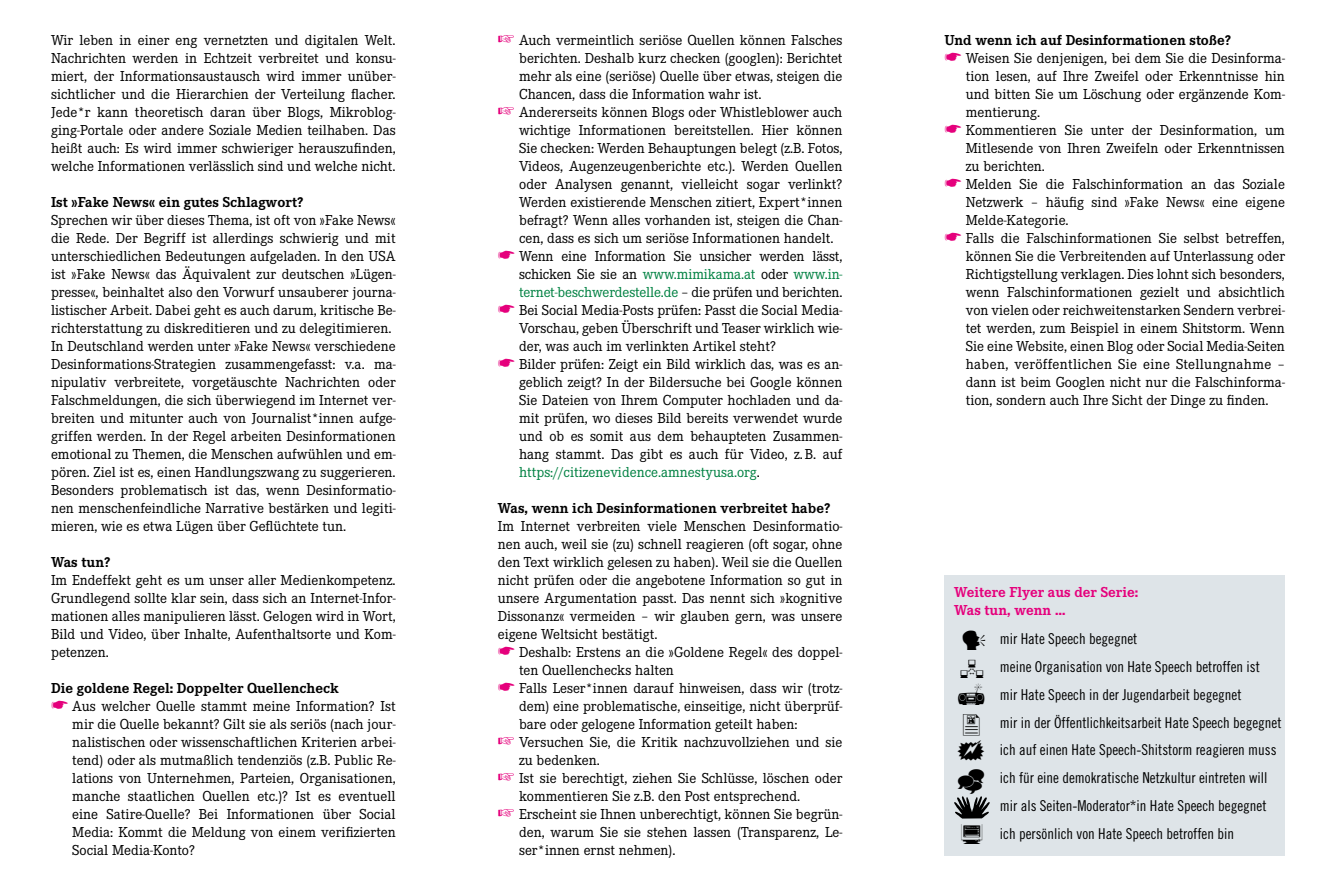
<style>
.page{position:relative;width:1336px;height:893px;background:#fff}
.page>*{position:absolute;margin:0;border:0;box-sizing:border-box;transform-origin:0 0}
.t1{font:15px/18px "Corporate E";color:#000;text-align:justify}
.t2{font:15px/27.8px "Trade Gothic LT Std Cn 18";color:#000}
.t3{font:700 15px "Corporate E";color:#000}
.t4{font:15px "Corporate E";letter-spacing:-.01em;color:#008142}
.t5{font:15px "Corporate E";letter-spacing:.02em;color:#000}
.t6{font:700 15px/18px "Corporate E";color:#e5007c}
.s1{color:#e5007c}
.s2{color:#000}
</style>
<div class="page">
<div style="left:944px;top:575px;width:340px;height:280px;background:#dee4e8"></div>
<svg style="left:954px;top:796px;width:35px;height:23px"></svg>
<p class="t1" style="left:51px;top:31px;width:346px">Wir leben in einer eng vernetzten und digitalen Welt.<br>Nachrichten werden in Echtzeit verbreitet und konsu&shy;miert, der Informationsaustausch wird immer unüber&shy;sichtlicher und die Hierarchien der Verteilung flacher.<br>Jede*r kann theoretisch daran über Blogs, Mikroblog&shy;ging-Portale oder andere Soziale Medien teilhaben. Das heißt auch: Es wird immer schwieriger herauszufinden, welche Informationen verlässlich sind und welche nicht.</p>
<p class="t3" style="left:51px;top:193px;width:254px">Ist »Fake News« ein gutes Schlagwort?</p>
<p class="t1" style="left:51px;top:211px;width:346px;text-align:left">Sprechen wir über dieses Thema, ist oft von »Fake News« die Rede. Der Begriff ist allerdings schwierig und mit unterschiedlichen Bedeutungen aufgeladen. In den USA ist »Fake News« das Äquivalent zur deutschen »Lügen&shy;presse«, beinhaltet also den Vorwurf unsauberer journa&shy;listischer Arbeit. Dabei geht es auch darum, kritische Be&shy;richterstattung zu diskreditieren und zu delegitimieren.<br>In Deutschland werden unter »Fake News« verschiedene Desinformations-Strategien zusammengefasst: v.a. ma&shy;nipulativ verbreitete, vorgetäuschte Nachrichten oder Falschmeldungen, die sich überwiegend im Internet ver&shy;breiten und mitunter auch von Journalist*innen aufge&shy;griffen werden. In der Regel arbeiten Desinformationen emotional zu Themen, die Menschen aufwühlen und em&shy;pören. Ziel ist es, einen Handlungszwang zu suggerieren.<br>Besonders problematisch ist das, wenn Desinformatio&shy;nen menschenfeindliche Narrative bestärken und legiti&shy;mieren, wie es etwa Lügen über Geflüchtete tun.</p>
<p class="t3" style="left:51px;top:553px;width:61px">Was tun?</p>
<p class="t1" style="left:51px;top:571px;width:346px">Im Endeffekt geht es um unser aller Medienkompetenz.<br>Grundlegend sollte klar sein, dass sich an Internet-Infor&shy;mationen alles manipulieren lässt. Gelogen wird in Wort, Bild und Video, über Inhalte, Aufenthaltsorte und Kom&shy;petenzen.</p>
<p class="t3" style="left:51px;top:679px;width:289px">Die goldene Regel: Doppelter Quellencheck</p>
<p class="t1" style="left:51px;top:697px;width:346px"><span class="s1">☛</span> Aus welcher Quelle stammt meine Information? Ist</p>
<p class="t1" style="left:72px;top:715px;width:325px">mir die Quelle bekannt? Gilt sie als seriös (nach jour-</p>
<p class="t1" style="left:72px;top:733px;width:325px">nalistischen oder wissenschaftlichen Kriterien arbei-</p>
<p class="t1" style="left:72px;top:751px;width:325px">tend) oder als mutmaßlich tendenziös (z.B. Public Re-</p>
<p class="t1" style="left:72px;top:769px;width:325px">lations von Unternehmen, Parteien, Organisationen,</p>
<p class="t1" style="left:72px;top:787px;width:325px">manche staatlichen Quellen etc.)? Ist es eventuell</p>
<p class="t1" style="left:72px;top:805px;width:325px">eine Satire-Quelle? Bei Informationen über Social</p>
<p class="t1" style="left:72px;top:823px;width:325px">Media: Kommt die Meldung von einem verifizierten</p>
<p class="t1" style="left:72px;top:841px;width:124px">Social Media-Konto?</p>
<p class="t1" style="left:497px;top:31px;width:346px"><span class="s1">☞</span> Auch vermeintlich seriöse Quellen können Falsches</p>
<p class="t1" style="left:519px;top:49px;width:325px">berichten. Deshalb kurz checken (googlen): Berichtet</p>
<p class="t1" style="left:519px;top:67px;width:325px">mehr als eine (seriöse) Quelle über etwas, steigen die</p>
<p class="t1" style="left:519px;top:85px;width:244px">Chancen, dass die Information wahr ist.</p>
<p class="t1" style="left:497px;top:103px;width:346px"><span class="s1">☞</span> Andererseits können Blogs oder Whistleblower auch</p>
<p class="t1" style="left:519px;top:121px;width:325px">wichtige Informationen bereitstellen. Hier können</p>
<p class="t1" style="left:519px;top:139px;width:325px">Sie checken: Werden Behauptungen belegt (z.B. Fotos,</p>
<p class="t1" style="left:519px;top:157px;width:325px">Videos, Augenzeugenberichte etc.). Werden Quellen</p>
<p class="t1" style="left:519px;top:175px;width:325px">oder Analysen genannt, vielleicht sogar verlinkt?</p>
<p class="t1" style="left:519px;top:193px;width:325px">Werden existierende Menschen zitiert, Expert*innen</p>
<p class="t1" style="left:519px;top:211px;width:325px">befragt? Wenn alles vorhanden ist, steigen die Chan-</p>
<p class="t1" style="left:519px;top:229px;width:316px">cen, dass es sich um seriöse Informationen handelt.</p>
<p class="t1" style="left:497px;top:247px;width:346px"><span class="s1">☛</span> Wenn eine Information Sie unsicher werden lässt,</p>
<p class="t4" style="left:519px;top:265px;width:325px"><span class="s2">schicken Sie sie an</span> www.mimikama.at <span class="s2">oder</span> www.in-</p>
<p class="t4" style="left:519px;top:283px;width:325px">ternet-beschwerdestelle.de <span class="s2">– die prüfen und berichten.</span></p>
<p class="t1" style="left:497px;top:301px;width:346px"><span class="s1">☛</span> Bei Social Media-Posts prüfen: Passt die Social Media-</p>
<p class="t1" style="left:519px;top:319px;width:325px">Vorschau, geben Überschrift und Teaser wirklich wie-</p>
<p class="t1" style="left:519px;top:337px;width:258px">der, was auch im verlinkten Artikel steht?</p>
<p class="t1" style="left:497px;top:355px;width:346px"><span class="s1">☛</span> Bilder prüfen: Zeigt ein Bild wirklich das, was es an-</p>
<p class="t1" style="left:519px;top:373px;width:325px">geblich zeigt? In der Bildersuche bei Google können</p>
<p class="t1" style="left:519px;top:391px;width:325px">Sie Dateien von Ihrem Computer hochladen und da-</p>
<p class="t1" style="left:519px;top:409px;width:325px">mit prüfen, wo dieses Bild bereits verwendet wurde</p>
<p class="t1" style="left:519px;top:427px;width:325px">und ob es somit aus dem behaupteten Zusammen-</p>
<p class="t1" style="left:519px;top:445px;width:325px">hang stammt. Das gibt es auch für Video, z.B. auf</p>
<p class="t4" style="left:519px;top:463px;width:242px">https://citizenevidence.amnestyusa.org<span class="s2">.</span></p>
<p class="t3" style="left:497px;top:499px;width:334px">Was, wenn ich Desinformationen verbreitet habe?</p>
<p class="t1" style="left:497px;top:517px;width:346px">Im Internet verbreiten viele Menschen Desinformatio-</p>
<p class="t1" style="left:497px;top:535px;width:346px">nen auch, weil sie (zu) schnell reagieren (oft sogar, ohne</p>
<p class="t1" style="left:497px;top:553px;width:346px">den Text wirklich gelesen zu haben). Weil sie die Quellen</p>
<p class="t1" style="left:497px;top:571px;width:346px">nicht prüfen oder die angebotene Information so gut in</p>
<p class="t1" style="left:497px;top:589px;width:346px">unsere Argumentation passt. Das nennt sich »kognitive</p>
<p class="t1" style="left:497px;top:607px;width:346px">Dissonanz« vermeiden – wir glauben gern, was unsere</p>
<p class="t1" style="left:497px;top:625px;width:161px">eigene Weltsicht bestätigt.</p>
<p class="t1" style="left:497px;top:643px;width:346px"><span class="s1">☛</span> Deshalb: Erstens an die »Goldene Regel« des doppel-</p>
<p class="t1" style="left:519px;top:661px;width:156px">ten Quellenchecks halten</p>
<p class="t1" style="left:497px;top:679px;width:346px"><span class="s1">☛</span> Falls Leser*innen darauf hinweisen, dass wir (trotz-</p>
<p class="t1" style="left:519px;top:697px;width:325px">dem) eine problematische, einseitige, nicht überprüf-</p>
<p class="t1" style="left:519px;top:715px;width:280px">bare oder gelogene Information geteilt haben:</p>
<p class="t1" style="left:497px;top:733px;width:346px"><span class="s1">☞</span> Versuchen Sie, die Kritik nachzuvollziehen und sie</p>
<p class="t1" style="left:519px;top:751px;width:82px">zu bedenken.</p>
<p class="t1" style="left:497px;top:769px;width:346px"><span class="s1">☞</span> Ist sie berechtigt, ziehen Sie Schlüsse, löschen oder</p>
<p class="t1" style="left:519px;top:787px;width:282px">kommentieren Sie z.B. den Post entsprechend.</p>
<p class="t1" style="left:497px;top:805px;width:346px"><span class="s1">☞</span> Erscheint sie Ihnen unberechtigt, können Sie begrün-</p>
<p class="t1" style="left:519px;top:823px;width:325px">den, warum Sie sie stehen lassen (Transparenz, Le-</p>
<p class="t1" style="left:519px;top:841px;width:158px">ser*innen ernst nehmen).</p>
<p class="t3" style="left:944px;top:31px;width:288px">Und wenn ich auf Desinformationen stoße?</p>
<p class="t1" style="left:944px;top:49px;width:342px"><span class="s1">☛</span> Weisen Sie denjenigen, bei dem Sie die Desinforma-</p>
<p class="t1" style="left:965px;top:67px;width:320px">tion lesen, auf Ihre Zweifel oder Erkenntnisse hin</p>
<p class="t1" style="left:965px;top:85px;width:320px">und bitten Sie um Löschung oder ergänzende Kom-</p>
<p class="t1" style="left:965px;top:103px;width:76px">mentierung.</p>
<p class="t1" style="left:944px;top:121px;width:342px"><span class="s1">☛</span> Kommentieren Sie unter der Desinformation, um</p>
<p class="t1" style="left:965px;top:139px;width:320px">Mitlesende von Ihren Zweifeln oder Erkenntnissen</p>
<p class="t1" style="left:965px;top:157px;width:81px">zu berichten.</p>
<p class="t1" style="left:944px;top:175px;width:342px"><span class="s1">☛</span> Melden Sie die Falschinformation an das Soziale</p>
<p class="t1" style="left:965px;top:193px;width:320px">Netzwerk – häufig sind »Fake News« eine eigene</p>
<p class="t1" style="left:965px;top:211px;width:104px">Melde-Kategorie.</p>
<p class="t1" style="left:944px;top:229px;width:342px"><span class="s1">☛</span> Falls die Falschinformationen Sie selbst betreffen,</p>
<p class="t1" style="left:965px;top:247px;width:320px">können Sie die Verbreitenden auf Unterlassung oder</p>
<p class="t1" style="left:965px;top:265px;width:320px">Richtigstellung verklagen. Dies lohnt sich besonders,</p>
<p class="t1" style="left:965px;top:283px;width:320px">wenn Falschinformationen gezielt und absichtlich</p>
<p class="t1" style="left:965px;top:301px;width:320px">von vielen oder reichweitenstarken Sendern verbrei-</p>
<p class="t1" style="left:965px;top:319px;width:320px">tet werden, zum Beispiel in einem Shitstorm. Wenn</p>
<p class="t1" style="left:965px;top:337px;width:320px">Sie eine Website, einen Blog oder Social Media-Seiten</p>
<p class="t5" style="left:965px;top:355px;width:320px">haben, veröffentlichen Sie eine Stellungnahme –</p>
<p class="t1" style="left:965px;top:373px;width:320px">dann ist beim Googlen nicht nur die Falschinforma-</p>
<p class="t1" style="left:965px;top:391px;width:304px">tion, sondern auch Ihre Sicht der Dinge zu finden.</p>
<p class="t6" style="left:954px;top:583px;width:186px">Weitere Flyer aus der Serie:<br>Was tun, wenn …</p>
<p class="t2" style="left:999px;top:625px;width:283px">mir Hate Speech begegnet<br>meine Organisation von Hate Speech betroffen ist<br>mir Hate Speech in der Jugendarbeit begegnet<br>mir in der Öffentlichkeitsarbeit Hate Speech begegnet ich auf einen Hate Speech-Shitstorm reagieren muss ich für eine demokratische Netzkultur eintreten will mir als Seiten-Moderator*in Hate Speech begegnet ich persönlich von Hate Speech betroffen bin</p>
</div>
